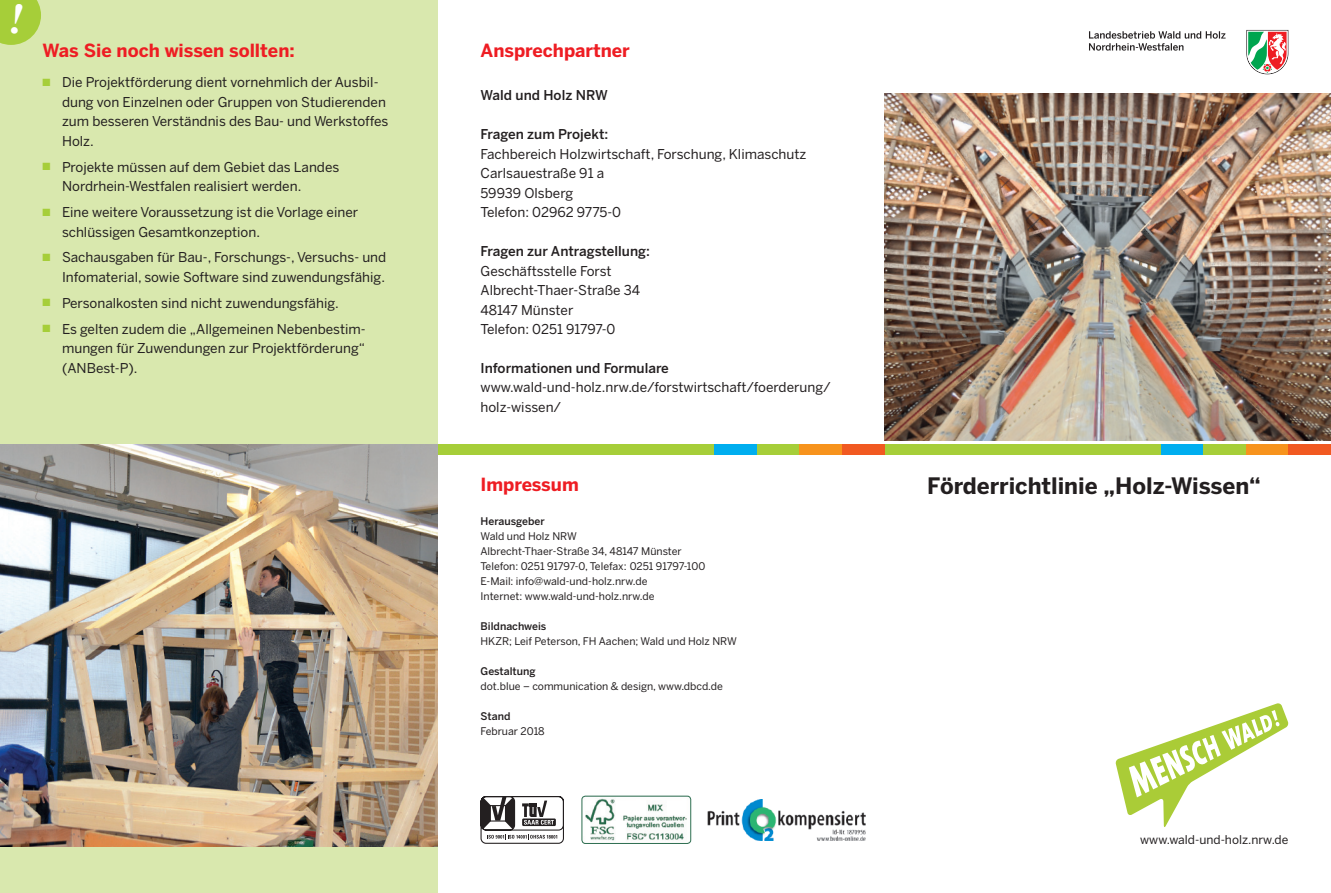
<style>
.page{position:relative;width:1331px;height:893px;background:#fff}
.page>*{position:absolute;margin:0;border:0;box-sizing:border-box;transform-origin:0 0}
.t1{font:italic 700 42.3px "Optima";color:#fff}
.t2{font:700 22.5px "Benton Sans";color:#231f20}
.t3{font:700 18px "Benton Sans";color:#ee1d23}
.t4{font:13.5px/19.5px "Benton Sans";color:#231f20}
.t5{font:500 13.5px "Benton Sans";color:#231f20}
.t6{font:12px "Benton Sans";color:#231f20}
.t7{font:10.5px/15px "Benton Sans";color:#231f20}
.t8{font:500 10.5px "Benton Sans";color:#231f20}
.s1{color:#a6ce39}
</style>
<div class="page">
<div style="left:0;top:0;width:438px;height:893px;background:#d9e8ae"></div>
<div style="left:884px;top:444px;width:277px;height:11px;background:#a6ce39"></div>
<div style="left:1161px;top:444px;width:42px;height:11px;background:#00aeef"></div>
<div style="left:1203px;top:444px;width:43px;height:11px;background:#a6ce39"></div>
<div style="left:1246px;top:444px;width:42px;height:11px;background:#f7931d"></div>
<div style="left:1288px;top:444px;width:43px;height:11px;background:#f15921"></div>
<svg style="left:1089px;top:31px;width:136px;height:20px"></svg>
<svg style="left:1246px;top:30px;width:42px;height:44px"></svg>
<img style="left:884px;top:94px;width:447px;height:346px">
<svg style="left:1116px;top:703px;width:172px;height:124px"></svg>
<svg style="left:480px;top:796px;width:84px;height:48px"></svg>
<div style="left:438px;top:444px;width:276px;height:11px;background:#a6ce39"></div>
<div style="left:714px;top:444px;width:43px;height:11px;background:#00aeef"></div>
<div style="left:757px;top:444px;width:42px;height:11px;background:#a6ce39"></div>
<div style="left:799px;top:444px;width:43px;height:11px;background:#f7931d"></div>
<div style="left:842px;top:444px;width:42px;height:11px;background:#f15921"></div>
<img style="left:0;top:444px;width:438px;height:402px">
<svg style="left:0;top:0;width:41px;height:45px;background:#acd147"></svg>
<img style="left:708px;top:799px;width:157px;height:41px">
<img style="left:582px;top:796px;width:109px;height:47px">
<div style="left:582px;top:796px;width:109px;height:48px;border:1px solid #2d6e50;border-radius:4px"></div>
<h1 class="t1" style="left:9px;top:-6px;width:16px">!</h1>
<h3 class="t3" style="left:43px;top:40px;width:254px">Was Sie noch wissen sollten:</h3>
<p class="t4" style="left:62px;top:72px;width:328px;text-indent:-20px"><span class="s1">■</span> Die Projektförderung dient vornehmlich der Ausbil&shy;dung von Einzelnen oder Gruppen von Studierenden zum besseren Verständnis des Bau- und Werkstoffes Holz.</p>
<p class="t4" style="left:62px;top:157px;width:279px;text-indent:-20px"><span class="s1">■</span> Projekte müssen auf dem Gebiet das Landes<br>Nordrhein-Westfalen realisiert werden.</p>
<p class="t4" style="left:62px;top:202px;width:298px;text-indent:-20px"><span class="s1">■</span> Eine weitere Voraussetzung ist die Vorlage einer schlüssigen Gesamtkonzeption.</p>
<p class="t4" style="left:43px;top:248px;width:345px;text-align:right"><span class="s1">■</span> Sachausgaben für Bau-, Forschungs-, Versuchs- und<br>Infomaterial, sowie Software sind zuwendungsfähig.</p>
<p class="t4" style="left:43px;top:293px;width:298px"><span class="s1">■</span> Personalkosten sind nicht zuwendungsfähig.</p>
<p class="t4" style="left:62px;top:319px;width:305px;text-align:justify;text-indent:-20px"><span class="s1">■</span> Es gelten zudem die „Allgemeinen Nebenbestim&shy;mungen für Zuwendungen zur Projektförderung“ (ANBest-P).</p>
<h3 class="t3" style="left:480px;top:40px;width:151px">Ansprechpartner</h3>
<p class="t5" style="left:480px;top:87px;width:129px">Wald und Holz NRW</p>
<p class="t5" style="left:480px;top:126px;width:129px">Fragen zum Projekt:</p>
<p class="t4" style="left:480px;top:144px;width:327px">Fachbereich Holzwirtschaft, Forschung, Klimaschutz<br>Carlsauestraße 91 a<br>59939 Olsberg<br>Telefon: 02962 9775-0</p>
<p class="t5" style="left:480px;top:243px;width:171px">Fragen zur Antragstellung:</p>
<p class="t4" style="left:480px;top:261px;width:161px">Geschäftsstelle Forst<br>Albrecht-Thaer-Straße 34<br>48147 Münster<br>Telefon: 0251 91797-0</p>
<p class="t5" style="left:480px;top:360px;width:190px">Informationen und Formulare</p>
<p class="t4" style="left:480px;top:378px;width:352px">www.wald-und-holz.nrw.de/forstwirtschaft/foerderung/ holz-wissen/</p>
<h3 class="t3" style="left:480px;top:473px;width:100px">Impressum</h3>
<p class="t8" style="left:480px;top:515px;width:66px">Herausgeber</p>
<p class="t7" style="left:480px;top:529px;width:226px">Wald und Holz NRW<br>Albrecht-Thaer-Straße 34, 48147 Münster Telefon: 0251 91797-0, Telefax: 0251 91797-100<br>E-Mail: info@wald-und-holz.nrw.de<br>Internet: www.wald-und-holz.nrw.de</p>
<p class="t8" style="left:480px;top:620px;width:67px">Bildnachweis</p>
<p class="t7" style="left:480px;top:634px;width:258px">HKZR; Leif Peterson, FH Aachen; Wald und Holz NRW</p>
<p class="t8" style="left:480px;top:665px;width:57px">Gestaltung</p>
<p class="t7" style="left:480px;top:679px;width:244px">dot.blue – communication &amp; design, www.dbcd.de</p>
<p class="t8" style="left:480px;top:710px;width:31px">Stand</p>
<p class="t7" style="left:480px;top:724px;width:66px">Februar 2018</p>
<h2 class="t2" style="left:927px;top:473px;width:335px">Förderrichtlinie „Holz-Wissen“</h2>
<p class="t6" style="left:1140px;top:832px;width:150px">www.wald-und-holz.nrw.de</p>
</div>
